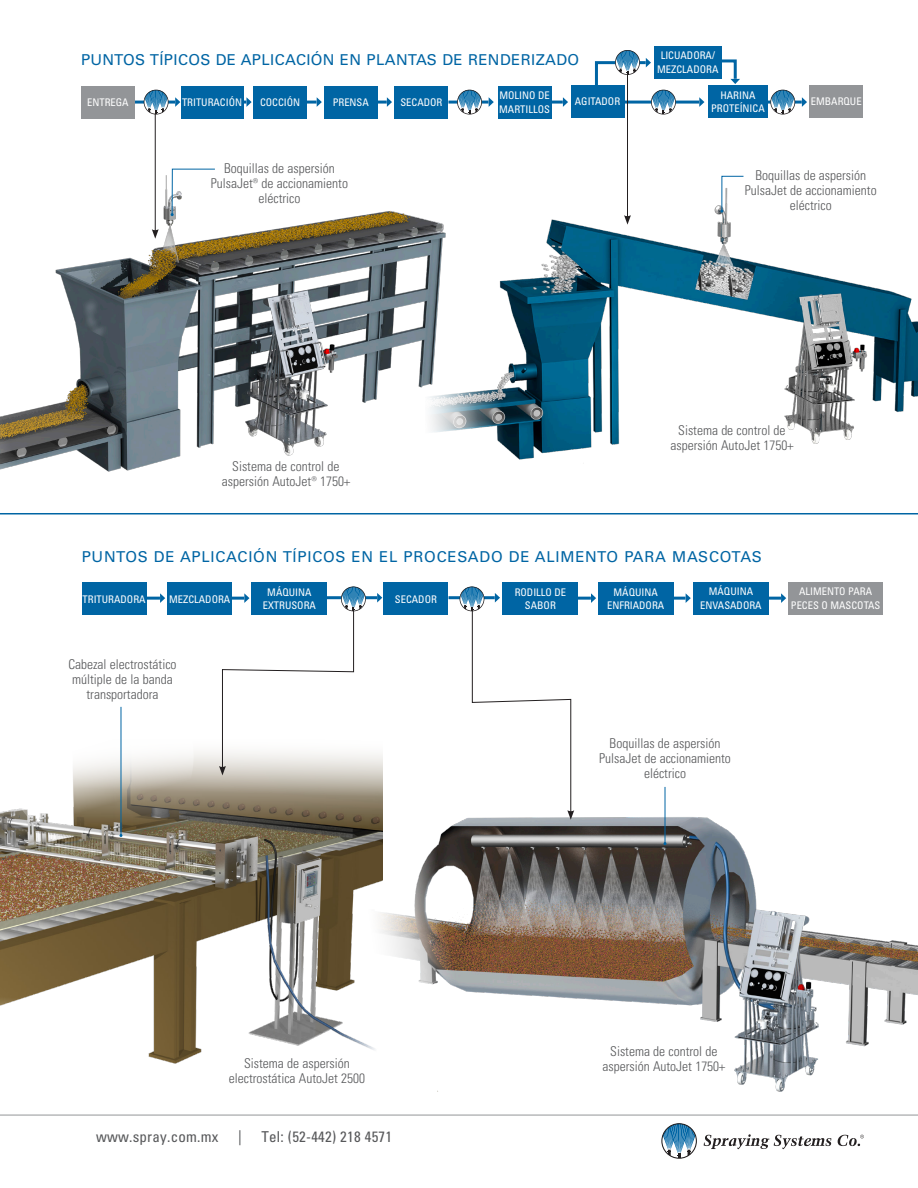
<style>
.page{position:relative;width:918px;height:1188px;background:#fff}
.page>*{position:absolute;margin:0;border:0;box-sizing:border-box;transform-origin:0 0}
.Light_subhead{font:15px "Univers LT Pro 55 Roman";letter-spacing:.05em;color:#0065a4}
.Light_subhead-2{font:15px "Univers LT Pro 55 Roman";letter-spacing:.025em;color:#0065a4}
.t1{font:condensed 15px "Univers LT Pro";letter-spacing:.015em;color:#57585a}
.gray_caption{font:300 condensed 13.5px/15px "Univers LT Pro";color:#57585a;text-align:center}
.body{font:condensed 10.5px/13.5px "Univers LT Pro";color:#fff;text-align:center}
</style>
<div class="page">
<img style="left:0;top:170px;width:425px;height:302px">
<img style="left:206px;top:894px;width:148px;height:151px">
<svg style="left:295px;top:972px;width:145px;height:143px"></svg>
<svg style="left:206px;top:752px;width:150px;height:142px;background:#7c7462"></svg>
<img style="left:356px;top:754px;width:562px;height:347px">
<svg style="left:171px;top:168px;width:45px;height:48px"></svg>
<img style="left:425px;top:175px;width:493px;height:285px">
<svg style="left:720px;top:176px;width:24px;height:37px"></svg>
<hr style="left:665px;top:787px;width:1px;height:57px;background:#0065a4">
<hr style="left:0;top:513px;width:918px;height:1px;background:#0065a4">
<div style="left:81px;top:86px;width:54px;height:32px;background:#939598"></div>
<div style="left:809px;top:85px;width:54px;height:33px;background:#939598"></div>
<div style="left:253px;top:86px;width:54px;height:32px;background:#0065a4"></div>
<div style="left:324px;top:86px;width:54px;height:32px;background:#0065a4"></div>
<div style="left:394px;top:86px;width:54px;height:32px;background:#0065a4"></div>
<div style="left:498px;top:86px;width:54px;height:32px;background:#0065a4"></div>
<div style="left:571px;top:85px;width:54px;height:33px;background:#0065a4"></div>
<div style="left:654px;top:46px;width:68px;height:32px;background:#0065a4"></div>
<div style="left:708px;top:85px;width:60px;height:33px;background:#0065a4"></div>
<hr style="left:135px;top:101px;width:40px;height:3px;background:#0065a4">
<svg style="left:175px;top:97px;width:5px;height:10px"></svg>
<hr style="left:448px;top:101px;width:41px;height:3px;background:#0065a4">
<svg style="left:489px;top:97px;width:5px;height:10px"></svg>
<hr style="left:762px;top:101px;width:40px;height:3px;background:#0065a4">
<svg style="left:802px;top:97px;width:5px;height:10px"></svg>
<hr style="left:624px;top:101px;width:75px;height:3px;background:#0065a4">
<svg style="left:699px;top:97px;width:5px;height:10px"></svg>
<svg style="left:243px;top:97px;width:9px;height:10px"></svg>
<svg style="left:307px;top:97px;width:15px;height:10px"></svg>
<svg style="left:378px;top:97px;width:14px;height:10px"></svg>
<svg style="left:552px;top:97px;width:16px;height:10px"></svg>
<svg style="left:144px;top:90px;width:25px;height:25px"></svg>
<svg style="left:457px;top:90px;width:25px;height:25px"></svg>
<svg style="left:770px;top:90px;width:25px;height:25px"></svg>
<svg style="left:594px;top:50px;width:82px;height:65px"></svg>
<svg style="left:705px;top:59px;width:35px;height:25px"></svg>
<hr style="left:155px;top:113px;width:1px;height:119px;background:#231f20">
<svg style="left:152px;top:229px;width:7px;height:10px"></svg>
<hr style="left:627px;top:73px;width:1px;height:145px;background:#231f20">
<svg style="left:624px;top:215px;width:7px;height:10px"></svg>
<div style="left:82px;top:583px;width:65px;height:32px;background:#0065a4"></div>
<div style="left:788px;top:582px;width:95px;height:33px;background:#939598"></div>
<div style="left:167px;top:583px;width:65px;height:32px;background:#0065a4"></div>
<div style="left:252px;top:583px;width:75px;height:32px;background:#0065a4"></div>
<div style="left:384px;top:583px;width:64px;height:32px;background:#0065a4"></div>
<div style="left:503px;top:583px;width:75px;height:32px;background:#0065a4"></div>
<div style="left:598px;top:583px;width:76px;height:32px;background:#0065a4"></div>
<div style="left:693px;top:582px;width:76px;height:33px;background:#0065a4"></div>
<hr style="left:327px;top:596px;width:50px;height:3px;background:#0065a4">
<svg style="left:377px;top:593px;width:5px;height:10px"></svg>
<hr style="left:448px;top:596px;width:47px;height:3px;background:#0065a4">
<svg style="left:147px;top:593px;width:18px;height:10px"></svg>
<hr style="left:672px;top:597px;width:14px;height:3px;background:#0065a4">
<svg style="left:686px;top:593px;width:5px;height:10px"></svg>
<svg style="left:769px;top:593px;width:17px;height:10px"></svg>
<svg style="left:219px;top:586px;width:147px;height:189px"></svg>
<svg style="left:460px;top:586px;width:136px;height:234px"></svg>
<svg style="left:0;top:706px;width:206px;height:409px"></svg>
<div style="left:181px;top:86px;width:62px;height:32px;background:#0065a4"></div>
<hr style="left:0;top:1115px;width:918px;height:1px;background:#939598">
<svg style="left:661px;top:1123px;width:36px;height:36px"></svg>
<svg style="left:704px;top:1134px;width:127px;height:15px"></svg>
<svg style="left:838px;top:1135px;width:26px;height:11px"></svg>
<p class="Light_subhead-2" style="left:81px;top:49px;width:500px">PUNTOS TÍPICOS DE APLICACIÓN EN PLANTAS DE RENDERIZADO</p>
<p class="body" style="left:657px;top:49px;width:63px">LICUADORA/<br>MEZCLADORA</p>
<p class="body" style="left:711px;top:88px;width:55px">HARINA<br>PROTEÍNICA</p>
<p class="body" style="left:499px;top:88px;width:52px;text-align:left">MOLINO DE<br>MARTILLOS</p>
<p class="body" style="left:575px;top:95px;width:47px">AGITADOR</p>
<p class="body" style="left:87px;top:95px;width:43px">ENTREGA</p>
<p class="body" style="left:260px;top:95px;width:42px">COCCIÓN</p>
<p class="body" style="left:333px;top:95px;width:38px">PRENSA</p>
<p class="body" style="left:400px;top:95px;width:44px">SECADOR</p>
<p class="body" style="left:811px;top:95px;width:52px">EMBARQUE</p>
<p class="body" style="left:182px;top:95px;width:62px">TRITURACIÓN</p>
<p class="gray_caption" style="left:211px;top:160px;width:139px">Boquillas de aspersión<br>PulsaJet® de accionamiento eléctrico</p>
<p class="gray_caption" style="left:222px;top:458px;width:130px">Sistema de control de aspersión AutoJet® 1750+</p>
<p class="gray_caption" style="left:745px;top:167px;width:133px">Boquillas de aspersión<br>PulsaJet de accionamiento eléctrico</p>
<p class="gray_caption" style="left:671px;top:422px;width:124px">Sistema de control de aspersión AutoJet 1750+</p>
<p class="Light_subhead" style="left:82px;top:546px;width:681px">PUNTOS DE APLICACIÓN TÍPICOS EN EL PROCESADO DE ALIMENTO PARA MASCOTAS</p>
<p class="body" style="left:169px;top:592px;width:63px">MEZCLADORA</p>
<p class="body" style="left:263px;top:585px;width:55px">MÁQUINA<br>EXTRUSORA</p>
<p class="body" style="left:395px;top:592px;width:44px">SECADOR</p>
<p class="body" style="left:515px;top:585px;width:53px">RODILLO DE<br>SABOR</p>
<p class="body" style="left:607px;top:585px;width:59px">MÁQUINA<br>ENFRIADORA</p>
<p class="body" style="left:700px;top:585px;width:63px">MÁQUINA<br>ENVASADORA</p>
<p class="body" style="left:83px;top:592px;width:65px">TRITURADORA</p>
<p class="body" style="left:791px;top:585px;width:91px">ALIMENTO PARA<br>PECES O MASCOTAS</p>
<p class="gray_caption" style="left:68px;top:656px;width:110px">Cabezal electrostático múltiple de la banda transportadora</p>
<p class="gray_caption" style="left:229px;top:1055px;width:138px">Sistema de aspersión electrostática AutoJet 2500</p>
<p class="t1" style="left:96px;top:1128px;width:124px">www.spray.com.mx</p>
<p class="t1" style="left:238px;top:1128px;width:5px">|</p>
<p class="t1" style="left:262px;top:1128px;width:132px">Tel: (52-442) 218 4571</p>
<p class="gray_caption" style="left:599px;top:736px;width:133px">Boquillas de aspersión<br>PulsaJet de accionamiento eléctrico</p>
<p class="gray_caption" style="left:603px;top:1043px;width:124px">Sistema de control de aspersión AutoJet 1750+</p>
</div>
